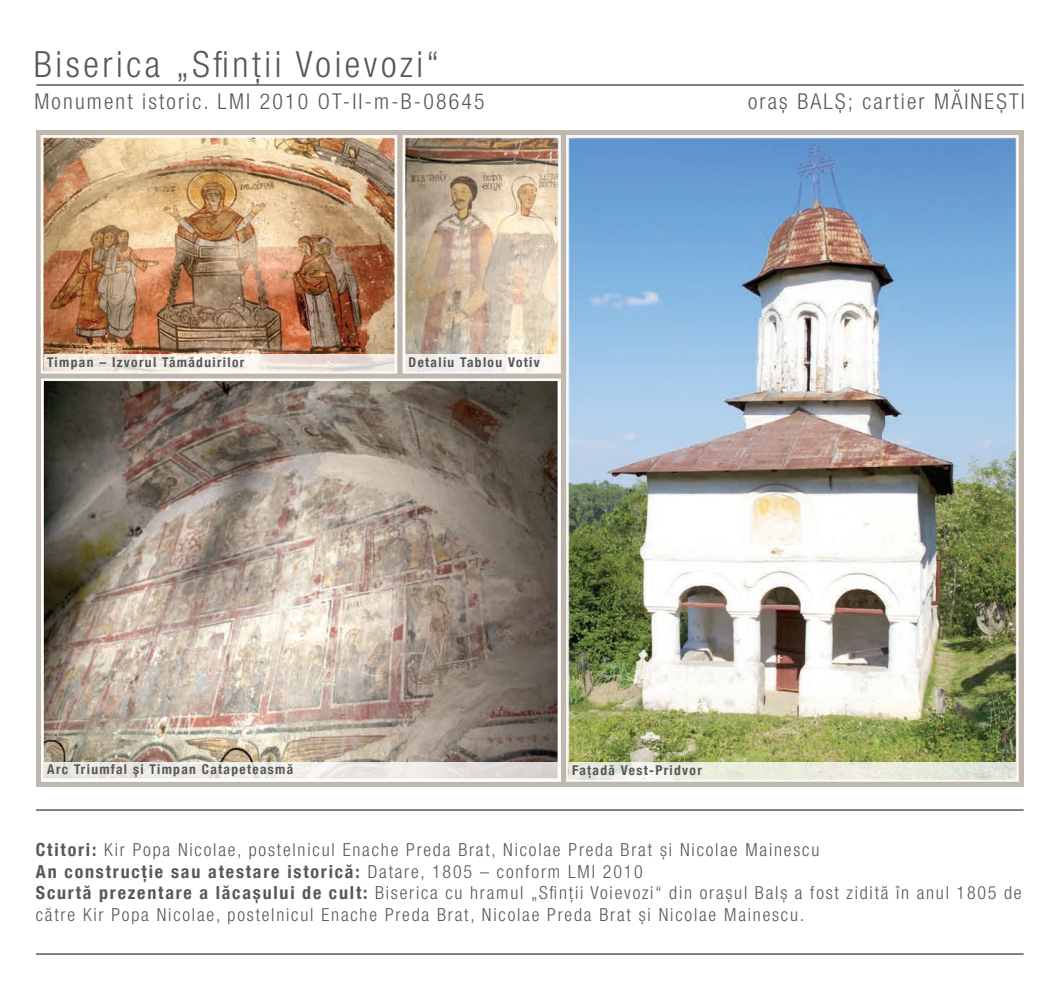
<style>
.page{position:relative;width:1060px;height:992px;background:#fff}
.page>*{position:absolute;margin:0;border:0;box-sizing:border-box;transform-origin:0 0}
.t1{font:300 condensed 36.15px "Helvetica Neue LT Com";letter-spacing:.1em;color:#57585a}
.t2{font:300 condensed 21.9px "Helvetica Neue LT Com";letter-spacing:.1em;color:#57585a}
.t3{font:300 condensed 18px/21.6px "Helvetica Neue LT Com";letter-spacing:.1em;color:#57585a}
.t4{font:700 condensed 13.5px "Helvetica Neue LT Com";letter-spacing:.1em;color:#57585a}
.s1{font-weight:700}
</style>
<div class="page">
<hr style="left:36px;top:84px;width:988px;height:2px;background:#57585a">
<hr style="left:36px;top:809px;width:988px;height:2px;background:#57585a">
<img style="left:36px;top:84px;width:983px;height:727px">
<svg style="left:569px;top:762px;width:446px;height:17px;background:#e8eadd"></svg>
<svg style="left:44px;top:762px;width:514px;height:16px;background:#e9e6e2"></svg>
<svg style="left:44px;top:354px;width:352px;height:17px;background:#efe6e0"></svg>
<div style="left:406px;top:354px;width:152px;height:17px;background:#f2f1ee"></div>
<hr style="left:36px;top:953px;width:988px;height:2px;background:#57585a">
<h1 class="t1" style="left:34px;top:43px;width:407px">Biserica „Sfinții Voievozi“</h1>
<p class="t2" style="left:34px;top:89px;width:452px">Monument istoric. LMI 2010 OT-II-m-B-08645</p>
<p class="t2" style="left:748px;top:89px;width:278px">oraș BALȘ; cartier MĂINEȘTI</p>
<p class="t4" style="left:47px;top:354px;width:199px">Timpan – Izvorul Tămăduirilor</p>
<p class="t4" style="left:409px;top:354px;width:133px">Detaliu Tablou Votiv</p>
<p class="t4" style="left:47px;top:761px;width:248px">Arc Triumfal și Timpan Catapeteasmă</p>
<p class="t4" style="left:572px;top:762px;width:131px">Fațadă Vest-Pridvor</p>
<p class="t3" style="left:36px;top:839px;width:987px"><span class="s1">Ctitori:</span> Kir Popa Nicolae, postelnicul Enache Preda Brat, Nicolae Preda Brat și Nicolae Mainescu<br><span class="s1">An construcție sau atestare istorică:</span> Datare, 1805 – conform LMI 2010<br><span class="s1">Scurtă prezentare a lăcașului de cult:</span> Biserica cu hramul „Sfinții Voievozi“ din orașul Balș a fost zidită în anul 1805 de către Kir Popa Nicolae, postelnicul Enache Preda Brat, Nicolae Preda Brat și Nicolae Mainescu.</p>
</div>
